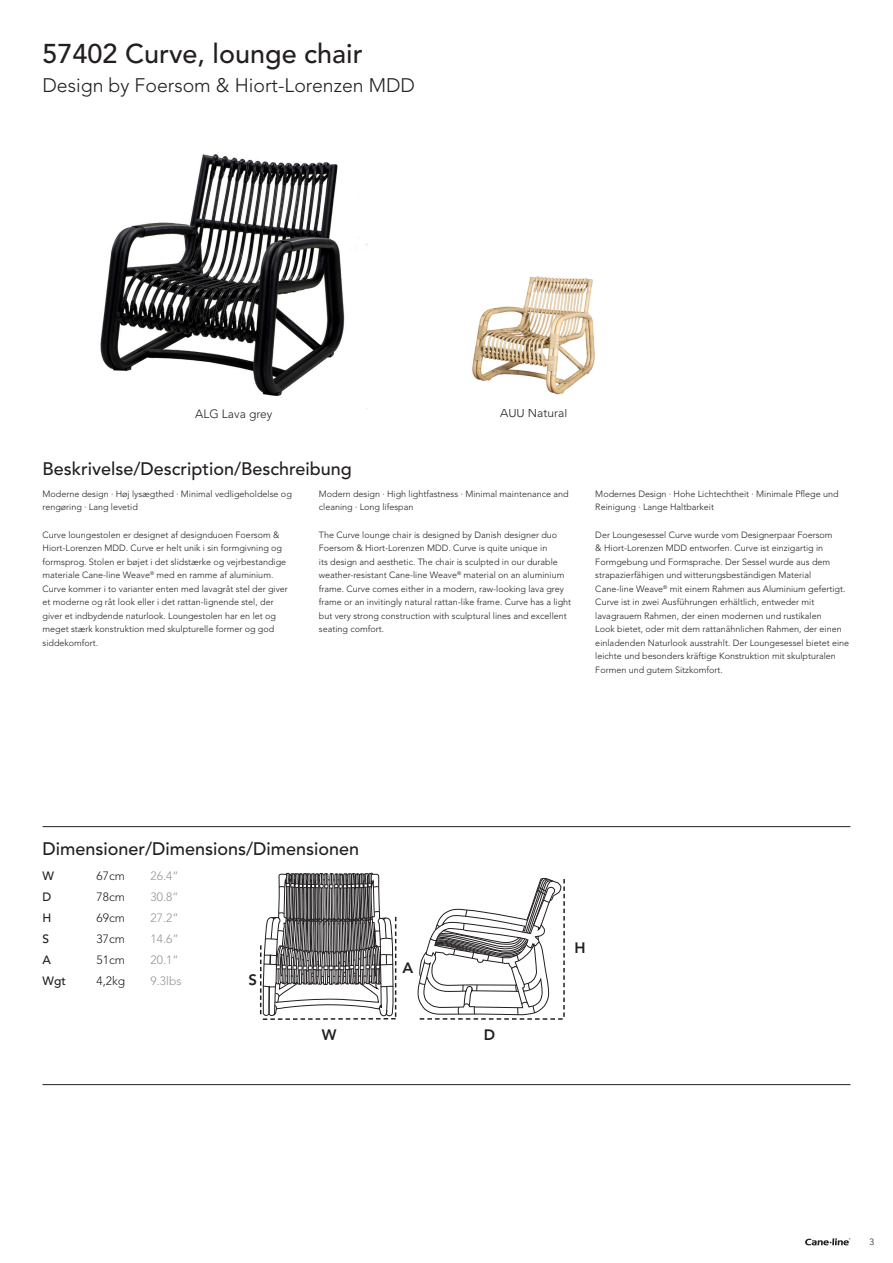
<style>
.page{position:relative;width:893px;height:1263px;background:#fff}
.page>*{position:absolute;margin:0;border:0;box-sizing:border-box;transform-origin:0 0}
.t1{font:500 27px "Avenir LT Pro";color:#231f20}
.t2{font:300 19.5px "Avenir LT Pro";color:#231f20}
.t3{font:500 18px "Avenir LT Pro";color:#231f20}
.t4{font:800 15px "Avenir LT Pro";color:#231f20}
.t5{font:300 12px "Avenir LT Pro";color:#231f20}
.t6{font:300 12px "Avenir LT Pro";color:#939598}
.t7{font:500 12px "Avenir LT Pro";color:#231f20}
.t8{font:300 9px/13.5px "Avenir LT Pro";color:#231f20}
</style>
<div class="page">
<img style="left:100px;top:154px;width:268px;height:242px">
<svg style="left:260px;top:872px;width:137px;height:148px"></svg>
<svg style="left:418px;top:878px;width:147px;height:142px"></svg>
<img style="left:472px;top:276px;width:123px;height:119px">
<hr style="left:43px;top:826px;width:807px;height:1px;background:#231f20">
<hr style="left:43px;top:1084px;width:807px;height:1px;background:#231f20">
<svg style="left:805px;top:1238px;width:45px;height:7px"></svg>
<p class="t1" style="left:43px;top:38px;width:322px">57402 Curve, lounge chair</p>
<p class="t2" style="left:43px;top:73px;width:374px">Design by Foersom &amp; Hiort-Lorenzen MDD</p>
<p class="t5" style="left:195px;top:406px;width:79px">ALG Lava grey</p>
<h3 class="t3" style="left:43px;top:458px;width:311px">Beskrivelse/Description/Beschreibung</h3>
<p class="t5" style="left:500px;top:406px;width:69px">AUU Natural</p>
<p class="t8" style="left:43px;top:487px;width:251px">Moderne design · Høj lysægthed · Minimal vedligeholdelse og rengøring · Lang levetid</p>
<p class="t8" style="left:43px;top:528px;width:245px">Curve loungestolen er designet af designduoen Foersom &amp; Hiort-Lorenzen MDD. Curve er helt unik i sin formgivning og formsprog. Stolen er bøjet i det slidstærke og vejrbestandige materiale Cane-line Weave<sup>®</sup> med en ramme af aluminium.</p>
<p class="t8" style="left:43px;top:582px;width:247px">Curve kommer i to varianter enten med lavagråt stel der giver et moderne og råt look eller i det rattan-lignende stel, der giver et indbydende naturlook. Loungestolen har en let og meget stærk konstruktion med skulpturelle former og god siddekomfort.</p>
<p class="t8" style="left:319px;top:487px;width:251px">Modern design · High lightfastness · Minimal maintenance and cleaning · Long lifespan</p>
<p class="t8" style="left:319px;top:528px;width:254px">The Curve lounge chair is designed by Danish designer duo Foersom &amp; Hiort-Lorenzen MDD. Curve is quite unique in<br>its design and aesthetic. The chair is sculpted in our durable weather-resistant Cane-line Weave<sup>®</sup> material on an aluminium frame. Curve comes either in a modern, raw-looking lava grey frame or an invitingly natural rattan-like frame. Curve has a light but very strong construction with sculptural lines and excellent seating comfort.</p>
<p class="t8" style="left:595px;top:487px;width:245px">Modernes Design · Hohe Lichtechtheit · Minimale Pflege und<br>Reinigung · Lange Haltbarkeit</p>
<p class="t8" style="left:595px;top:528px;width:239px">Der Loungesessel Curve wurde vom Designerpaar Foersom &amp; Hiort-Lorenzen MDD entworfen. Curve ist einzigartig in Formgebung und Formsprache. Der Sessel wurde aus dem strapazierfähigen und witterungsbeständigen Material</p>
<p class="t8" style="left:595px;top:582px;width:255px">Cane-line Weave<sup>®</sup> mit einem Rahmen aus Aluminium gefertigt.<br>Curve ist in zwei Ausführungen erhältlich, entweder mit lavagrauem Rahmen, der einen modernen und rustikalen<br>Look bietet, oder mit dem rattanähnlichen Rahmen, der einen einladenden Naturlook ausstrahlt. Der Loungesessel bietet eine leichte und besonders kräftige Konstruktion mit skulpturalen Formen und gutem Sitzkomfort.</p>
<h3 class="t3" style="left:43px;top:838px;width:318px">Dimensioner/Dimensions/Dimensionen</h3>
<p class="t7" style="left:43px;top:869px;width:13px">W</p>
<p class="t5" style="left:97px;top:869px;width:30px">67cm</p>
<p class="t6" style="left:151px;top:869px;width:30px">26.4”</p>
<p class="t7" style="left:43px;top:890px;width:10px">D</p>
<p class="t5" style="left:97px;top:890px;width:30px">78cm</p>
<p class="t6" style="left:151px;top:890px;width:30px">30.8”</p>
<p class="t7" style="left:43px;top:911px;width:10px">H</p>
<p class="t5" style="left:97px;top:911px;width:30px">69cm</p>
<p class="t6" style="left:151px;top:911px;width:30px">27.2”</p>
<p class="t7" style="left:43px;top:932px;width:8px">S</p>
<p class="t5" style="left:97px;top:932px;width:30px">37cm</p>
<p class="t6" style="left:151px;top:932px;width:30px">14.6”</p>
<p class="t7" style="left:43px;top:953px;width:10px">A</p>
<p class="t5" style="left:97px;top:953px;width:30px">51cm</p>
<p class="t6" style="left:151px;top:953px;width:30px">20.1”</p>
<p class="t7" style="left:43px;top:974px;width:25px">Wgt</p>
<p class="t5" style="left:97px;top:974px;width:30px">4,2kg</p>
<p class="t6" style="left:151px;top:974px;width:32px">9.3lbs</p>
<p class="t4" style="left:248px;top:971px;width:10px">S</p>
<p class="t4" style="left:322px;top:1026px;width:16px">W</p>
<p class="t4" style="left:402px;top:958px;width:12px">A</p>
<p class="t4" style="left:484px;top:1025px;width:13px">D</p>
<p class="t4" style="left:574px;top:939px;width:13px">H</p>
<p class="t8" style="left:869px;top:1235px;width:6px">3</p>
</div>
